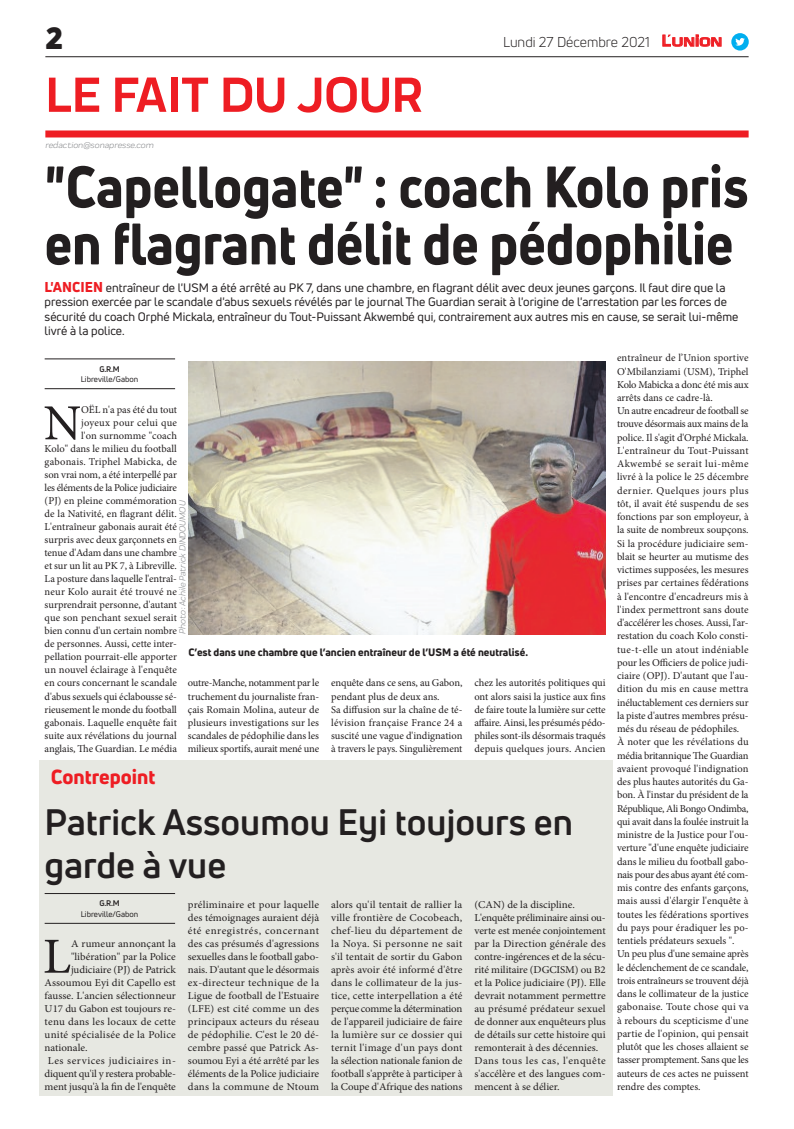
<style>
.page{position:relative;width:794px;height:1129px;background:#fff}
.page>*{position:absolute;margin:0;border:0;box-sizing:border-box;transform-origin:0 0}
.t1{font:800 57px/57px "Uni Neue";color:#231f20;scale:.91 1}
.t2{font:700 51px "Praktika";color:#ee1d23}
.t3{font:50.5px "Minion Pro";color:#231f20;scale:1.04 1}
.t4{font:50.5px "Minion Pro";color:#231f20}
.t5{font:700 36px/43.2px "Uni Neue";color:#231f20}
.t6{font:900 30px "Uni Neue";color:#231f20}
.t7{font:800 20px "Uni Neue";color:#ee1d23}
.t8{font:14px "Uni Neue";color:#231f20}
.t9{font:12px/14.4px "Uni Neue";color:#231f20}
.t10{font:10.5px/13.2px "Minion Pro";letter-spacing:-.005em;color:#231f20;text-align:justify}
.t11{font:10.5px/13px "Minion Pro";letter-spacing:-.005em;color:#231f20;text-align:justify;scale:1.04 1}
.t12{font:800 10.5px "Uni Neue";color:#231f20}
.t13{font:10.5px "Minion Pro";letter-spacing:.025em;color:#231f20;scale:1.04 1}
.t14{font:10.5px "Minion Pro";letter-spacing:-.025em;color:#231f20;scale:1.04 1}
.t15{font:10.5px "Minion Pro";letter-spacing:.045em;color:#231f20;scale:1.04 1}
.t16{font:italic 9px "Praktika";color:#818386}
.t17{font:8px "Uni Neue";color:#231f20}
.t18{font:700 8px "Uni Neue";color:#231f20}
.s1{font-family:"Eurostile";font-weight:600;font-size:14.9px;color:#ee1d23}
.s2{font-family:"Eurostile";font-weight:600;font-size:11.4px;color:#ee1d23}
.s3{font-weight:800;font-size:14px;color:#ee1d23}
</style>
<div class="page">
<div style="left:39px;top:760px;width:574px;height:335px;background:#e7e8e2"></div>
<hr style="left:45px;top:56px;width:703px;height:1px;background:#231f20">
<div style="left:45px;top:130px;width:703px;height:7px;background:#ee1d23"></div>
<svg style="left:662px;top:34px;width:60px;height:13px"></svg>
<div style="left:731px;top:33px;width:17px;height:18px;background:#00aeef;border-radius:50%"></div>
<svg style="left:735px;top:38px;width:10px;height:8px"></svg>
<hr style="left:45px;top:922px;width:130px;height:1px;background:#231f20">
<hr style="left:45px;top:893px;width:130px;height:1px;background:#231f20">
<hr style="left:45px;top:388px;width:130px;height:1px;background:#231f20">
<hr style="left:45px;top:358px;width:130px;height:1px;background:#231f20">
<img style="left:188px;top:361px;width:417px;height:273px">
<h3 class="t6" style="left:45px;top:17px;width:19px">2</h3>
<h2 class="t2" style="left:45px;top:54px;width:378px">LE FAIT DU JOUR</h2>
<p class="t16" style="left:45px;top:138px;width:110px">redaction@sonapresse.com</p>
<h3 class="t8" style="left:503px;top:33px;width:220px">Lundi 27 Décembre 2021 <span class="s1">L</span><span class="s2">UNION</span></h3>
<h1 class="t1" style="left:45px;top:157px;width:775px">"Capellogate" : coach Kolo pris en flagrant délit de pédophilie</h1>
<p class="t9" style="left:45px;top:280px;width:695px"><span class="s3">L'ANCIEN</span> entraîneur de l'USM a été arrêté au PK 7, dans une chambre, en flagrant délit avec deux jeunes garçons. Il faut dire que la pression exercée par le scandale d'abus sexuels révélés par le journal The Guardian serait à l'origine de l'arrestation par les forces de sécurité du coach Orphé Mickala, entraîneur du Tout-Puissant Akwembé qui, contrairement aux autres mis en cause, se serait lui-même livré à la police.</p>
<p class="t18" style="left:99px;top:364px;width:22px">G.R.M</p>
<p class="t17" style="left:81px;top:374px;width:59px">Libreville/Gabon</p>
<p class="t10" style="left:617px;top:351px;width:133px;text-align:left">entraîneur de l’Union sportive<br>O'Mbilanziami (USM), Triphel<br>Kolo Mabicka a donc été mis aux arrêts dans ce cadre-là.<br>Un autre encadreur de football se trouve désormais aux mains de la police. Il s'agit d'Orphé Mickala.<br>L'entraîneur du Tout-Puissant<br>Akwembé se serait lui-même livré à la police le 25 décembre dernier. Quelques jours plus tôt, il avait été suspendu de ses fonctions par son employeur, à la suite de nombreux soupçons.<br>Si la procédure judiciaire sem&shy;blait se heurter au mutisme des victimes supposées, les mesures prises par certaines fédérations à l'encontre d'encadreurs mis à l'index permettront sans doute d'accélérer les choses. Aussi, l'ar&shy;restation du coach Kolo consti&shy;tue-t-elle un atout indéniable pour les Officiers de police judi&shy;ciaire (OPJ). D'autant que l'au&shy;dition du mis en cause mettra inéluctablement ces derniers sur la piste d'autres membres présu&shy;més du réseau de pédophiles.<br>À noter que les révélations du média britannique The Guardian avaient provoqué l'indignation des plus hautes autorités du Ga&shy;bon. À l'instar du président de la<br>République, Ali Bongo Ondimba, qui avait dans la foulée instruit la ministre de la Justice pour l'ou&shy;verture "d'une enquête judiciaire dans le milieu du football gabo&shy;nais pour des abus ayant été com&shy;mis contre des enfants garçons, mais aussi d'élargir l'enquête à toutes les fédérations sportives du pays pour éradiquer les po&shy;tentiels prédateurs sexuels ".<br>Un peu plus d'une semaine après le déclenchement de ce scandale, trois entraîneurs se trouvent déjà dans le collimateur de la justice gabonaise. Toute chose qui va à rebours du scepticisme d'une partie de l'opinion, qui pensait plutôt que les choses allaient se tasser promptement. Sans que les auteurs de ces actes ne puissent rendre des comptes.</p>
<p class="t10" style="left:45px;top:403px;width:134px;text-align:right">OËL n'a pas été du tout<br>joyeux pour celui que<br>l'on surnomme "coach<br>Kolo" dans le milieu du football gabonais. Triphel Mabicka, de son vrai nom, a été interpellé par les éléments de la Police judiciaire (PJ) en pleine commémoration de la Nativité, en flagrant délit.<br>L'entraîneur gabonais aurait été surpris avec deux garçonnets en tenue d'Adam dans une chambre et sur un lit au PK 7, à Libreville.<br>La posture dans laquelle l'entraî&shy;neur Kolo aurait été trouvé ne surprendrait personne, d'autant que son penchant sexuel serait bien connu d'un certain nombre de personnes. Aussi, cette inter&shy;pellation pourrait-elle apporter un nouvel éclairage à l'enquête en cours concernant le scandale d'abus sexuels qui éclabousse sé&shy;rieusement le monde du football gabonais. Laquelle enquête fait suite aux révélations du journal anglais, The Guardian. Le média</p>
<h3 class="t4" style="left:44px;top:389px;width:39px">N</h3>
<p class="t16" style="left:176px;top:634px;width:135px;rotate:-90deg">Photo : Achile Patrick DINDOUMOU</p>
<p class="t12" style="left:188px;top:645px;width:341px">C’est dans une chambre que l’ancien entraîneur de l’USM a été neutralisé.</p>
<p class="t10" style="left:188px;top:676px;width:133px">outre-Manche, notamment par le truchement du journaliste fran&shy;çais Romain Molina, auteur de plusieurs investigations sur les scandales de pédophilie dans les milieux sportifs, aurait mené une</p>
<p class="t10" style="left:331px;top:676px;width:133px;text-align:left">enquête dans ce sens, au Gabon, pendant plus de deux ans.<br>Sa diffusion sur la chaîne de té&shy;lévision française France 24 a suscité une vague d'indignation à travers le pays. Singulièrement</p>
<p class="t10" style="left:474px;top:676px;width:133px">chez les autorités politiques qui ont alors saisi la justice aux fins de faire toute la lumière sur cette affaire. Ainsi, les présumés pédo&shy;philes sont-ils désormais traqués depuis quelques jours. Ancien</p>
<h3 class="t7" style="left:51px;top:763px;width:106px">Contrepoint</h3>
<h3 class="t5" style="left:45px;top:800px;width:530px">Patrick Assoumou Eyi toujours en garde à vue</h3>
<p class="t18" style="left:99px;top:898px;width:22px">G.R.M</p>
<p class="t17" style="left:81px;top:908px;width:59px">Libreville/Gabon</p>
<p class="t11" style="left:188px;top:897px;width:128px">préliminaire et pour laquelle des témoignages auraient déjà été enregistrés, concernant des cas présumés d'agressions sexuelles dans le football gabo&shy;nais. D'autant que le désormais ex-directeur technique de la Ligue de football de l'Estuaire (LFE) est cité comme un des principaux acteurs du réseau de pédophilie. C'est le 20 dé&shy;cembre passé que Patrick As&shy;soumou Eyi a été arrêté par les éléments de la Police judiciaire dans la commune de Ntoum</p>
<p class="t11" style="left:331px;top:897px;width:128px">alors qu'il tentait de rallier la ville frontière de Cocobeach, chef-lieu du département de la Noya. Si personne ne sait s'il tentait de sortir du Gabon après avoir été informé d'être dans le collimateur de la jus&shy;tice, cette interpellation a été perçue comme la détermination de l'appareil judiciaire de faire la lumière sur ce dossier qui ternit l'image d'un pays dont la sélection nationale fanion de football s'apprête à participer à la Coupe d'Afrique des nations</p>
<p class="t11" style="left:474px;top:897px;width:128px;text-align:left">(CAN) de la discipline.<br>L'enquête préliminaire ainsi ou&shy;verte est menée conjointement par la Direction générale des contre-ingérences et de la sécu&shy;rité militaire (DGCISM) ou B2 et la Police judiciaire (PJ). Elle devrait notamment permettre au présumé prédateur sexuel de donner aux enquêteurs plus de détails sur cette histoire qui remonterait à des décennies.<br>Dans tous les cas, l'enquête s'accélère et des langues com&shy;mencent à se délier.</p>
<h3 class="t3" style="left:43px;top:922px;width:29px">L</h3>
<p class="t11" style="left:71px;top:936px;width:102px">A rumeur annonçant la</p>
<p class="t11" style="left:71px;top:949px;width:102px">"libération" par la Police</p>
<p class="t11" style="left:71px;top:962px;width:102px">judiciaire (PJ) de Patrick</p>
<p class="t11" style="left:45px;top:975px;width:128px">Assoumou Eyi dit Capello est</p>
<p class="t11" style="left:45px;top:988px;width:128px">fausse. L'ancien sélectionneur</p>
<p class="t11" style="left:45px;top:1001px;width:128px">U17 du Gabon est toujours re-</p>
<p class="t13" style="left:45px;top:1014px;width:128px">tenu dans les locaux de cette</p>
<p class="t13" style="left:45px;top:1027px;width:128px">unité spécialisée de la Police</p>
<p class="t11" style="left:45px;top:1040px;width:43px">nationale.</p>
<p class="t15" style="left:48px;top:1053px;width:125px">Les services judiciaires in-</p>
<p class="t14" style="left:45px;top:1066px;width:128px">diquent qu'il y restera probable-</p>
<p class="t11" style="left:45px;top:1079px;width:128px">ment jusqu'à la fin de l'enquête</p>
</div>
